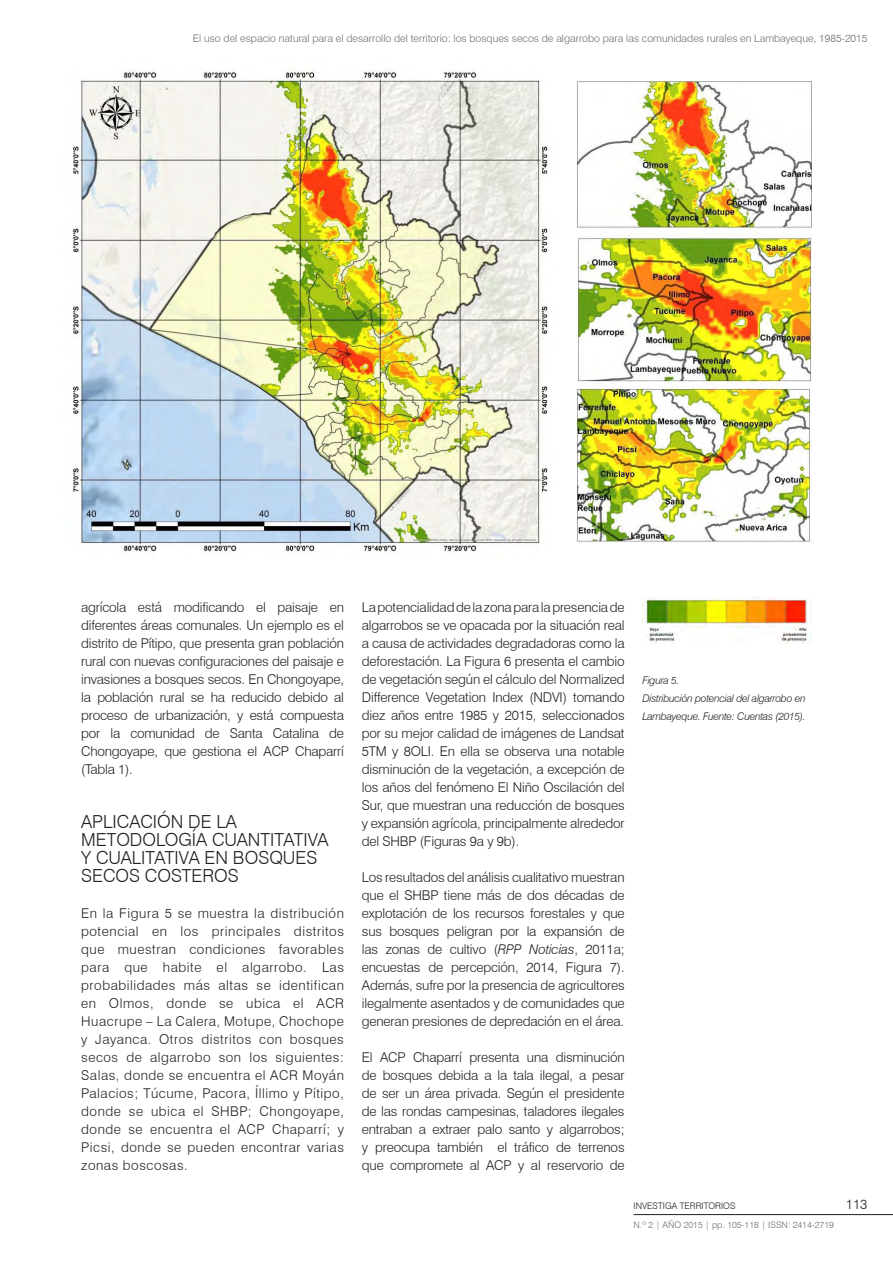
<style>
.page{position:relative;width:893px;height:1263px;background:#fff}
.page>*{position:absolute;margin:0;border:0;box-sizing:border-box;transform-origin:0 0}
.cuerpo_subtitulos{font:300 18px/18px "Swiss 721 BT";color:#231f20}
.cuerpo{font:300 13.5px/18px "Swiss 721 BT";letter-spacing:-.01em;color:#231f20;text-align:justify}
.t1{font:300 10.5px "Swiss 721 BT";color:#6c6d70}
.imagen_izq{font:italic 300 10.5px/18px "Swiss 721 BT";letter-spacing:-.025em;color:#231f20}
.t2{font:300 9px "Swiss 721 BT";color:#6c6d70}
.t3{font:300 9px "Swiss 721 BT";color:#231f20}
.s1{font-style:italic}
</style>
<div class="page">
<hr style="left:634px;top:1214px;width:259px;height:1px;background:#231f20">
<img style="left:72px;top:70px;width:476px;height:483px">
<img style="left:577px;top:81px;width:235px;height:461px">
<img style="left:642px;top:597px;width:170px;height:46px">
<p class="t1" style="left:193px;top:32px;width:676px">El uso del espacio natural para el desarrollo del territorio: los bosques secos de algarrobo para las comunidades rurales en Lambayeque, 1985-2015</p>
<p class="cuerpo" style="left:81px;top:598px;width:264px">agrícola está modificando el paisaje en diferentes áreas comunales. Un ejemplo es el distrito de Pítipo, que presenta gran población rural con nuevas configuraciones del paisaje e invasiones a bosques secos. En Chongoyape, la población rural se ha reducido debido al proceso de urbanización, y está compuesta por la comunidad de Santa Catalina de Chongoyape, que gestiona el ACP Chaparrí (Tabla 1).</p>
<p class="cuerpo" style="left:362px;top:598px;width:264px">La potencialidad de la zona para la presencia de algarrobos se ve opacada por la situación real a causa de actividades degradadoras como la deforestación. La Figura 6 presenta el cambio de vegetación según el cálculo del Normalized Difference Vegetation Index (NDVI) tomando diez años entre 1985 y 2015, seleccionados por su mejor calidad de imágenes de Landsat 5TM y 8OLI. En ella se observa una notable disminución de la vegetación, a excepción de los años del fenómeno El Niño Oscilación del Sur, que muestran una reducción de bosques y expansión agrícola, principalmente alrededor del SHBP (Figuras 9a y 9b).</p>
<p class="cuerpo" style="left:362px;top:868px;width:264px">Los resultados del análisis cualitativo muestran que el SHBP tiene más de dos décadas de explotación de los recursos forestales y que sus bosques peligran por la expansión de las zonas de cultivo (<span class="s1">RPP Noticias</span>, 2011a; encuestas de percepción, 2014, Figura 7).<br>Además, sufre por la presencia de agricultores ilegalmente asentados y de comunidades que generan presiones de depredación en el área.</p>
<p class="cuerpo" style="left:362px;top:1048px;width:264px">El ACP Chaparrí presenta una disminución de bosques debida a la tala ilegal, a pesar de ser un área privada. Según el presidente de las rondas campesinas, taladores ilegales entraban a extraer palo santo y algarrobos; y preocupa también el tráfico de terrenos que compromete al ACP y al reservorio de</p>
<p class="cuerpo_subtitulos" style="left:81px;top:812px;width:249px">APLICACIÓN DE LA<br>METODOLOGÍA CUANTITATIVA<br>Y CUALITATIVA EN BOSQUES<br>SECOS COSTEROS</p>
<p class="cuerpo" style="left:81px;top:904px;width:264px">En la Figura 5 se muestra la distribución potencial en los principales distritos que muestran condiciones favorables para que habite el algarrobo. Las probabilidades más altas se identifican en Olmos, donde se ubica el ACR Huacrupe – La Calera, Motupe, Chochope y Jayanca. Otros distritos con bosques secos de algarrobo son los siguientes:<br>Salas, donde se encuentra el ACR Moyán Palacios; Túcume, Pacora, Íllimo y Pítipo, donde se ubica el SHBP; Chongoyape, donde se encuentra el ACP Chaparrí; y Picsi, donde se pueden encontrar varias zonas boscosas.</p>
<p class="imagen_izq" style="left:642px;top:671px;width:38px">Figura 5.</p>
<p class="imagen_izq" style="left:642px;top:689px;width:165px">Distribución potencial del algarrobo en<br>Lambayeque. Fuente: Cuentas (2015).</p>
<p class="t3" style="left:634px;top:1200px;width:103px">INVESTIGA TERRITORIOS</p>
<p class="t2" style="left:634px;top:1219px;width:202px">N.º 2 | AÑO 2015 | pp. 105-118 | ISSN: 2414-2719</p>
<p class="cuerpo" style="left:846px;top:1195px;width:23px">113</p>
</div>
